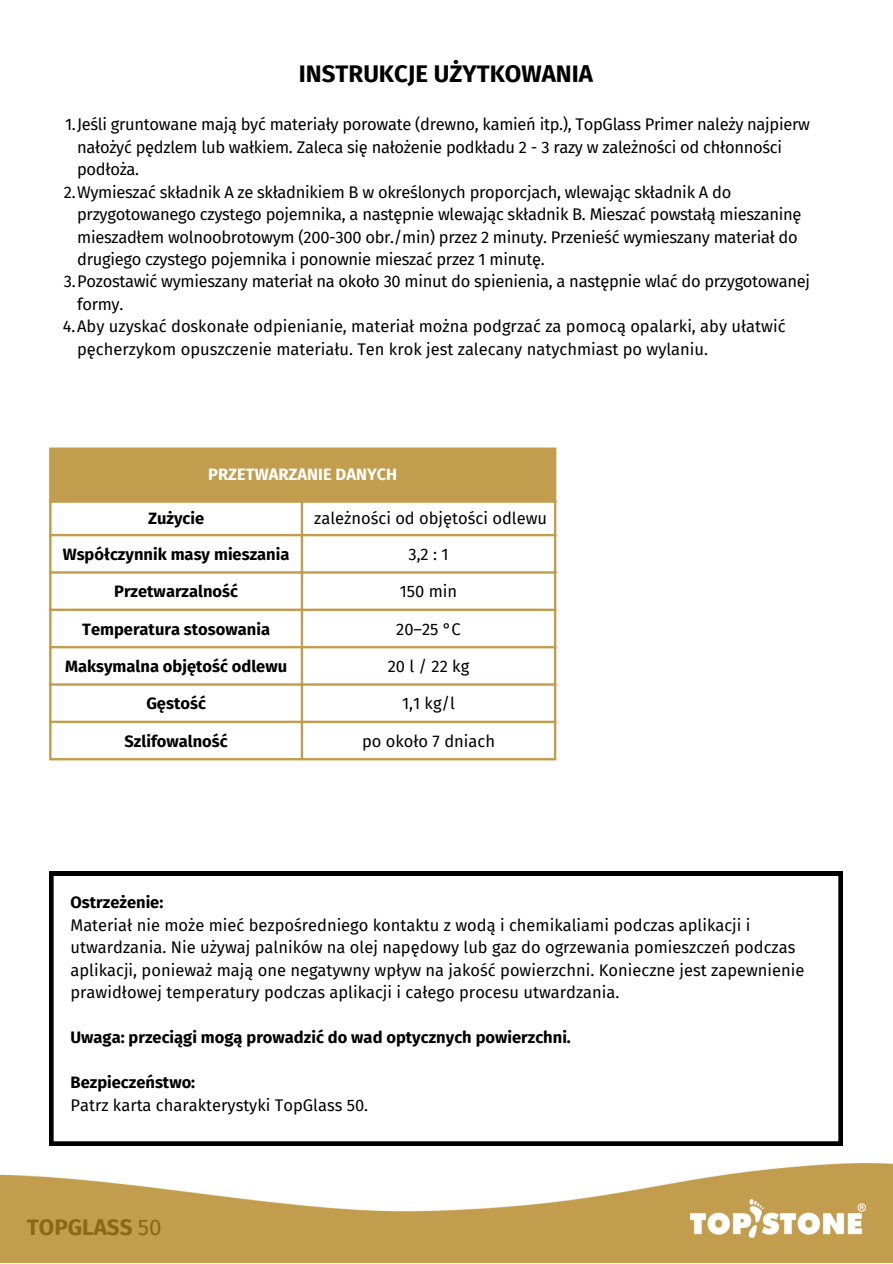
<style>
.page{position:relative;width:893px;height:1264px;background:#fff}
.page>*{position:absolute;margin:0;border:0;box-sizing:border-box;transform-origin:0 0}
.t1{font:700 24px "Fira Sans";color:#000}
.t2{font:700 22.35px "Fira Sans";color:#8b6717}
.t3{font:16.5px/22.5px "Fira Sans";letter-spacing:-.02em;color:#000}
.t4{font:16.5px/22.5px "Fira Sans";color:#000}
.t5{font:700 16.5px "Fira Sans";color:#000}
.t6{font:700 16.5px "Fira Sans";color:#fff}
.s1{font-weight:400}
</style>
<div class="page">
<img style="left:0;top:1163px;width:892px;height:99px">
<img style="left:690px;top:1199px;width:175px;height:38px">
<svg style="left:49px;top:871px;width:793px;height:274px"></svg>
<div style="left:50px;top:448px;width:505px;height:54px;background:#c19d4d"></div>
<hr style="left:49px;top:450px;width:3px;height:308px;background:#c19d4d">
<hr style="left:301px;top:503px;width:2px;height:255px;background:#c19d4d">
<hr style="left:554px;top:450px;width:2px;height:308px;background:#c19d4d">
<hr style="left:49px;top:447px;width:507px;height:3px;background:#c19d4d">
<hr style="left:49px;top:500px;width:507px;height:3px;background:#c19d4d">
<hr style="left:49px;top:534px;width:507px;height:2px;background:#c19d4d">
<hr style="left:49px;top:571px;width:507px;height:2px;background:#c19d4d">
<hr style="left:49px;top:608px;width:507px;height:3px;background:#c19d4d">
<hr style="left:49px;top:646px;width:507px;height:2px;background:#c19d4d">
<hr style="left:49px;top:683px;width:507px;height:2px;background:#c19d4d">
<hr style="left:49px;top:720px;width:507px;height:3px;background:#c19d4d">
<hr style="left:49px;top:758px;width:507px;height:2px;background:#c19d4d">
<p class="t1" style="left:299px;top:59px;width:295px">INSTRUKCJE UŻYTKOWANIA</p>
<p class="t3" style="left:77px;top:113px;width:734px;text-indent:-12px">1.Jeśli gruntowane mają być materiały porowate (drewno, kamień itp.), TopGlass Primer należy najpierw nałożyć pędzlem lub wałkiem. Zaleca się nałożenie podkładu 2 - 3 razy w zależności od chłonności podłoża.</p>
<p class="t3" style="left:77px;top:181px;width:725px;text-indent:-13px">2.Wymieszać składnik A ze składnikiem B w określonych proporcjach, wlewając składnik A do przygotowanego czystego pojemnika, a następnie wlewając składnik B. Mieszać powstałą mieszaninę mieszadłem wolnoobrotowym (200-300 obr./min) przez 2 minuty. Przenieść wymieszany materiał do drugiego czystego pojemnika i ponownie mieszać przez 1 minutę.</p>
<p class="t3" style="left:77px;top:271px;width:734px;text-indent:-13px">3.Pozostawić wymieszany materiał na około 30 minut do spienienia, a następnie wlać do przygotowanej formy.</p>
<p class="t4" style="left:77px;top:316px;width:709px;text-indent:-14px">4.Aby uzyskać doskonałe odpienianie, materiał można podgrzać za pomocą opalarki, aby ułatwić pęcherzykom opuszczenie materiału. Ten krok jest zalecany natychmiast po wylaniu.</p>
<p class="t6" style="left:208px;top:465px;width:191px">PRZETWARZANIE DANYCH</p>
<p class="t5" style="left:148px;top:508px;width:58px">Zużycie</p>
<p class="t4" style="left:314px;top:507px;width:234px">zależności od objętości odlewu</p>
<p class="t5" style="left:63px;top:544px;width:228px">Współczynnik masy mieszania</p>
<p class="t3" style="left:408px;top:543px;width:42px">3,2 : 1</p>
<p class="t5" style="left:114px;top:582px;width:125px">Przetwarzalność</p>
<p class="t3" style="left:400px;top:580px;width:59px">150 min</p>
<p class="t5" style="left:82px;top:619px;width:189px">Temperatura stosowania</p>
<p class="t3" style="left:396px;top:618px;width:66px">20–25 °C</p>
<p class="t5" style="left:65px;top:656px;width:224px">Maksymalna objętość odlewu</p>
<p class="t3" style="left:387px;top:655px;width:83px">20l/22kg</p>
<p class="t5" style="left:146px;top:694px;width:61px">Gęstość</p>
<p class="t3" style="left:402px;top:692px;width:54px">1,1 kg/l</p>
<p class="t5" style="left:124px;top:731px;width:105px">Szlifowalność</p>
<p class="t4" style="left:362px;top:730px;width:134px">po około 7 dniach</p>
<p class="t5" style="left:70px;top:892px;width:94px">Ostrzeżenie:</p>
<p class="t4" style="left:70px;top:913px;width:735px">Materiał nie może mieć bezpośredniego kontaktu z wodą i chemikaliami podczas aplikacji i utwardzania. Nie używaj palników na olej napędowy lub gaz do ogrzewania pomieszczeń podczas aplikacji, ponieważ mają one negatywny wpływ na jakość powierzchni. Konieczne jest zapewnienie prawidłowej temperatury podczas aplikacji i całego procesu utwardzania.</p>
<p class="t5" style="left:70px;top:1027px;width:502px">Uwaga: przeciągi mogą prowadzić do wad optycznych powierzchni.</p>
<p class="t5" style="left:70px;top:1072px;width:126px">Bezpieczeństwo:</p>
<p class="t4" style="left:70px;top:1093px;width:299px">Patrz karta charakterystyki TopGlass 50.</p>
<p class="t2" style="left:27px;top:1214px;width:136px">TOPGLASS <span class="s1">50</span></p>
</div>
